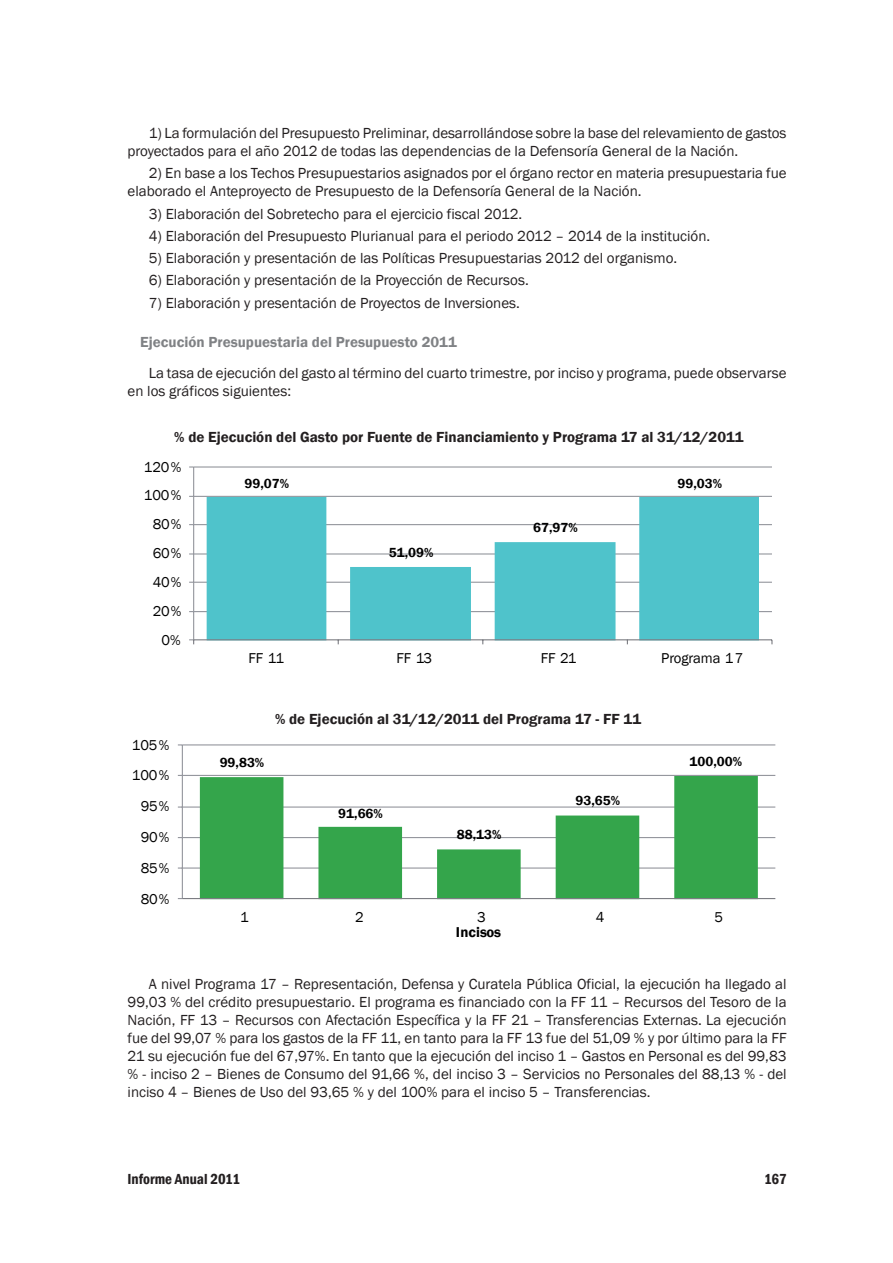
<style>
.page{position:relative;width:893px;height:1263px;background:#fff}
.page>*{position:absolute;margin:0;border:0;box-sizing:border-box;transform-origin:0 0}
.Texto{font:15px/18px "Franklin Gothic";color:#231f20}
.t1{font:600 15px "Franklin Gothic";color:#231f20}
.Subtítulo_2{font:600 15px "Franklin Gothic";color:#808285}
.t2{font:600 condensed 15px "Franklin Gothic";color:#231f20}
.t3{font:14.7px "Franklin Gothic";color:#000}
.t4{font:600 14.7px "Franklin Gothic";color:#000}
.t5{font:600 13.5px "Franklin Gothic";color:#000}
</style>
<div class="page">
<hr style="left:194px;top:611px;width:578px;height:1px;background:#95979e">
<hr style="left:194px;top:582px;width:578px;height:1px;background:#95979e">
<hr style="left:194px;top:553px;width:578px;height:1px;background:#95979e">
<hr style="left:194px;top:524px;width:578px;height:1px;background:#95979e">
<hr style="left:194px;top:496px;width:578px;height:1px;background:#95979e">
<hr style="left:194px;top:466px;width:578px;height:2px;background:#95979e">
<svg style="left:207px;top:497px;width:552px;height:142px;fill:#4fc3cb"></svg>
<hr style="left:193px;top:467px;width:1px;height:173px;background:#95979e">
<hr style="left:194px;top:639px;width:578px;height:1px;background:#7c7d83">
<svg style="left:189px;top:639px;width:5px;height:5px"></svg>
<hr style="left:182px;top:867px;width:593px;height:2px;background:#95979e">
<hr style="left:182px;top:837px;width:593px;height:1px;background:#95979e">
<hr style="left:182px;top:806px;width:593px;height:2px;background:#95979e">
<hr style="left:182px;top:775px;width:593px;height:1px;background:#95979e">
<hr style="left:182px;top:744px;width:593px;height:1px;background:#95979e">
<svg style="left:200px;top:776px;width:558px;height:122px;fill:#34a54b"></svg>
<hr style="left:182px;top:745px;width:1px;height:153px;background:#95979e">
<hr style="left:182px;top:898px;width:593px;height:1px;background:#7c7d83">
<p class="Texto" style="left:128px;top:124px;width:660px;text-indent:21px">1) La formulación del Presupuesto Preliminar, desarrollándose sobre la base del relevamiento de gastos proyectados para el año 2012 de todas las dependencias de la Defensoría General de la Nación.</p>
<p class="Texto" style="left:128px;top:165px;width:661px;text-indent:21px">2) En base a los Techos Presupuestarios asignados por el órgano rector en materia presupuestaria fue elaborado el Anteproyecto de Presupuesto de la Defensoría General de la Nación.</p>
<p class="Texto" style="left:149px;top:205px;width:375px">3) Elaboración del Sobretecho para el ejercicio fiscal 2012.</p>
<p class="Texto" style="left:149px;top:227px;width:563px">4) Elaboración del Presupuesto Plurianual para el periodo 2012 – 2014 de la institución.</p>
<p class="Texto" style="left:149px;top:249px;width:530px">5) Elaboración y presentación de las Políticas Presupuestarias 2012 del organismo.</p>
<p class="Texto" style="left:149px;top:272px;width:381px">6) Elaboración y presentación de la Proyección de Recursos.</p>
<p class="Texto" style="left:149px;top:294px;width:372px">7) Elaboración y presentación de Proyectos de Inversiones.</p>
<p class="Subtítulo_2" style="left:140px;top:333px;width:318px">Ejecución Presupuestaria del Presupuesto 2011</p>
<p class="Texto" style="left:128px;top:364px;width:661px;text-indent:21px">La tasa de ejecución del gasto al término del cuarto trimestre, por inciso y programa, puede observarse en los gráficos siguientes:</p>
<p class="t1" style="left:174px;top:427px;width:571px">% de Ejecución del Gasto por Fuente de Financiamiento y Programa 17 al 31/12/2011</p>
<p class="t3" style="left:144px;top:458px;width:39px">120%</p>
<p class="t3" style="left:144px;top:486px;width:39px">100%</p>
<p class="t3" style="left:153px;top:515px;width:30px">80%</p>
<p class="t3" style="left:153px;top:544px;width:30px">60%</p>
<p class="t3" style="left:153px;top:573px;width:30px">40%</p>
<p class="t3" style="left:153px;top:602px;width:30px">20%</p>
<p class="t3" style="left:162px;top:630px;width:21px">0%</p>
<p class="t3" style="left:132px;top:735px;width:39px">105%</p>
<p class="t3" style="left:132px;top:766px;width:39px">100%</p>
<p class="t3" style="left:141px;top:797px;width:30px">95%</p>
<p class="t3" style="left:141px;top:828px;width:30px">90%</p>
<p class="t3" style="left:141px;top:859px;width:30px">85%</p>
<p class="t3" style="left:141px;top:889px;width:30px">80%</p>
<p class="t5" style="left:245px;top:475px;width:46px">99,07%</p>
<p class="t5" style="left:389px;top:544px;width:46px">51,09%</p>
<p class="t5" style="left:533px;top:519px;width:46px">67,97%</p>
<p class="t5" style="left:677px;top:475px;width:46px">99,03%</p>
<p class="t3" style="left:248px;top:649px;width:37px">FF 11</p>
<p class="t3" style="left:396px;top:649px;width:37px">FF 13</p>
<p class="t3" style="left:541px;top:649px;width:37px">FF 21</p>
<p class="t3" style="left:661px;top:649px;width:84px">Programa 17</p>
<p class="t1" style="left:275px;top:710px;width:367px">% de Ejecución al 31/12/2011 del Programa 17 - FF 11</p>
<p class="t5" style="left:220px;top:754px;width:46px">99,83%</p>
<p class="t5" style="left:338px;top:805px;width:46px">91,66%</p>
<p class="t5" style="left:457px;top:826px;width:46px">88,13%</p>
<p class="t5" style="left:575px;top:792px;width:46px">93,65%</p>
<p class="t5" style="left:690px;top:753px;width:54px">100,00%</p>
<p class="t3" style="left:240px;top:908px;width:10px">1</p>
<p class="t3" style="left:355px;top:908px;width:10px">2</p>
<p class="t3" style="left:477px;top:908px;width:10px">3</p>
<p class="t3" style="left:596px;top:908px;width:10px">4</p>
<p class="t3" style="left:714px;top:908px;width:10px">5</p>
<p class="t4" style="left:456px;top:923px;width:47px">Incisos</p>
<p class="Texto" style="left:128px;top:975px;width:661px;text-align:justify;text-indent:21px">A nivel Programa 17 – Representación, Defensa y Curatela Pública Oficial, la ejecución ha llegado al 99,03 % del crédito presupuestario. El programa es financiado con la FF 11 – Recursos del Tesoro de la Nación, FF 13 – Recursos con Afectación Específica y la FF 21 – Transferencias Externas. La ejecución fue del 99,07 % para los gastos de la FF 11, en tanto para la FF 13 fue del 51,09 % y por último para la FF 21 su ejecución fue del 67,97%. En tanto que la ejecución del inciso 1 – Gastos en Personal es del 99,83 % - inciso 2 – Bienes de Consumo del 91,66 %, del inciso 3 – Servicios no Personales del 88,13 % - del inciso 4 – Bienes de Uso del 93,65 % y del 100% para el inciso 5 – Transferencias.</p>
<p class="t2" style="left:128px;top:1169px;width:114px">Informe Anual 2011</p>
<p class="t2" style="left:764px;top:1169px;width:24px">167</p>
</div>
